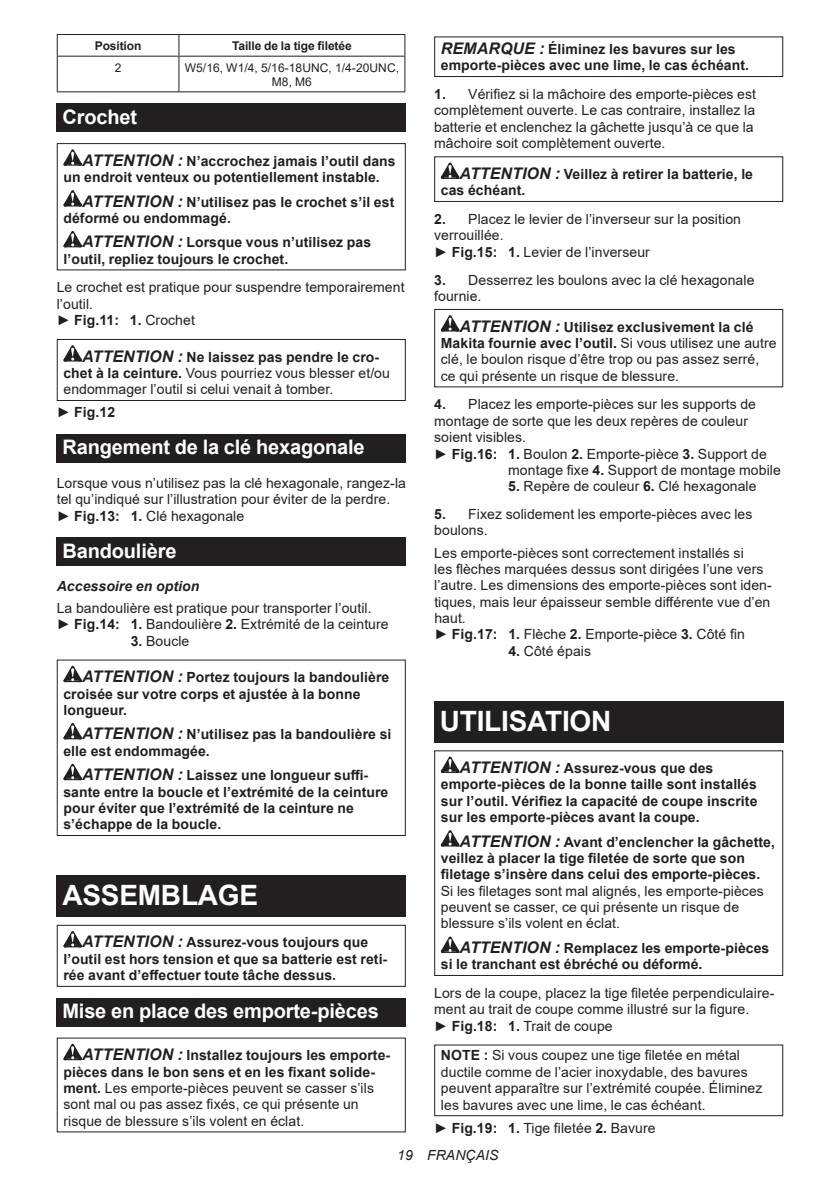
<style>
.page{position:relative;width:840px;height:1191px;background:#fff}
.page>*{position:absolute;margin:0;border:0;box-sizing:border-box;transform-origin:0 0}
.t1{font:700 28px "Arial";letter-spacing:-.01em;color:#fff}
.t2{font:700 20px "Arial";letter-spacing:-.01em;color:#fff}
.t3{font:14px/16.4px "Arial";letter-spacing:.005em;color:#231f20}
.t4{font:700 14px/16.4px "Arial";letter-spacing:.005em;color:#231f20}
.t5{font:italic 700 14px "Arial";letter-spacing:.005em;color:#231f20}
.t6{font:italic 14px "Arial";letter-spacing:.005em;color:#231f20}
.t7{font:12px/14px "Arial";letter-spacing:.005em;color:#231f20;text-align:center}
.t8{font:700 12px "Arial";letter-spacing:-.01em;color:#231f20}
.s1{font-style:italic;font-size:16px}
.s2{font-weight:700}
.s3{font-weight:700;font-style:italic;font-size:16px}
.s4{font-weight:400}
</style>
<div class="page">
<hr style="left:57px;top:34px;width:122px;height:1px;background:#231f20">
<svg style="left:57px;top:35px;width:1px;height:21px"></svg>
<hr style="left:179px;top:34px;width:226px;height:1px;background:#231f20">
<svg style="left:178px;top:35px;width:1px;height:21px"></svg>
<svg style="left:404px;top:35px;width:1px;height:21px"></svg>
<hr style="left:57px;top:56px;width:122px;height:1px;background:#231f20">
<hr style="left:57px;top:57px;width:1px;height:34px;background:#231f20">
<hr style="left:179px;top:56px;width:226px;height:1px;background:#231f20">
<hr style="left:178px;top:57px;width:1px;height:34px;background:#231f20">
<hr style="left:404px;top:57px;width:1px;height:34px;background:#231f20">
<hr style="left:57px;top:91px;width:122px;height:1px;background:#231f20">
<hr style="left:179px;top:91px;width:226px;height:1px;background:#231f20">
<div style="left:57px;top:104px;width:348px;height:28px;background:#231f20"></div>
<svg style="left:63px;top:149px;width:19px;height:17px"></svg>
<svg style="left:63px;top:190px;width:19px;height:16px"></svg>
<svg style="left:63px;top:231px;width:19px;height:16px"></svg>
<div style="left:57px;top:143px;width:348px;height:127px;border:1px solid #231f20"></div>
<svg style="left:63px;top:345px;width:19px;height:16px"></svg>
<div style="left:57px;top:339px;width:348px;height:62px;border:1px solid #231f20"></div>
<div style="left:57px;top:434px;width:348px;height:29px;background:#231f20"></div>
<div style="left:57px;top:537px;width:348px;height:29px;background:#231f20"></div>
<svg style="left:63px;top:666px;width:19px;height:16px"></svg>
<svg style="left:63px;top:723px;width:19px;height:16px"></svg>
<svg style="left:63px;top:764px;width:19px;height:16px"></svg>
<div style="left:57px;top:659px;width:348px;height:177px;border:1px solid #231f20"></div>
<div style="left:57px;top:875px;width:348px;height:41px;background:#231f20"></div>
<svg style="left:63px;top:931px;width:19px;height:16px"></svg>
<div style="left:57px;top:924px;width:348px;height:62px;border:1px solid #231f20"></div>
<div style="left:57px;top:998px;width:348px;height:28px;background:#231f20"></div>
<svg style="left:63px;top:1043px;width:19px;height:17px"></svg>
<div style="left:434px;top:36px;width:348px;height:41px;border:1px solid #231f20"></div>
<svg style="left:440px;top:162px;width:19px;height:17px"></svg>
<div style="left:434px;top:156px;width:348px;height:46px;border:1px solid #231f20"></div>
<svg style="left:440px;top:315px;width:19px;height:16px"></svg>
<div style="left:434px;top:309px;width:348px;height:78px;border:1px solid #231f20"></div>
<div style="left:434px;top:701px;width:348px;height:41px;background:#231f20"></div>
<svg style="left:440px;top:756px;width:19px;height:17px"></svg>
<svg style="left:440px;top:830px;width:19px;height:16px"></svg>
<svg style="left:440px;top:936px;width:19px;height:17px"></svg>
<div style="left:434px;top:750px;width:348px;height:226px;border:1px solid #231f20"></div>
<div style="left:434px;top:1044px;width:348px;height:72px;border:1px solid #231f20"></div>
<p class="t8" style="left:95px;top:38px;width:48px">Position</p>
<p class="t8" style="left:232px;top:38px;width:121px">Taille de la tige filetée</p>
<p class="t7" style="left:115px;top:61px;width:8px">2</p>
<p class="t7" style="left:185px;top:61px;width:216px">W5/16, W1/4, 5/16-18UNC, 1/4-20UNC,<br>M8, M6</p>
<h2 class="t2" style="left:62px;top:103px;width:76px">Crochet</h2>
<p class="t4" style="left:63px;top:153px;width:333px;text-indent:19px"><span class="s1">ATTENTION :</span> N’accrochez jamais l’outil dans un endroit venteux ou potentiellement instable.</p>
<p class="t4" style="left:63px;top:193px;width:332px;text-indent:19px"><span class="s1">ATTENTION :</span> N’utilisez pas le crochet s’il est déformé ou endommagé.</p>
<p class="t4" style="left:63px;top:234px;width:309px;text-indent:19px"><span class="s1">ATTENTION :</span> Lorsque vous n’utilisez pas l’outil, repliez toujours le crochet.</p>
<p class="t3" style="left:57px;top:279px;width:349px">Le crochet est pratique pour suspendre temporairement l’outil.<br>► <span class="s2">Fig.11: 1.</span> Crochet</p>
<p class="t3" style="left:63px;top:348px;width:328px;text-indent:19px"><span class="s3">ATTENTION :</span> <span class="s2">Ne laissez pas pendre le cro&shy;chet à la ceinture.</span> Vous pourriez vous blesser et/ou endommager l’outil si celui venait à tomber.</p>
<p class="t4" style="left:57px;top:404px;width:60px"><span class="s4">►</span> Fig.12</p>
<h2 class="t2" style="left:62px;top:433px;width:304px">Rangement de la clé hexagonale</h2>
<p class="t3" style="left:57px;top:474px;width:350px">Lorsque vous n’utilisez pas la clé hexagonale, rangez-la tel qu’indiqué sur l’illustration pour éviter de la perdre. ► <span class="s2">Fig.13: 1.</span> Clé hexagonale</p>
<h2 class="t2" style="left:62px;top:536px;width:115px">Bandoulière</h2>
<p class="t5" style="left:57px;top:577px;width:144px">Accessoire en option</p>
<p class="t3" style="left:57px;top:600px;width:333px">La bandoulière est pratique pour transporter l’outil. ► <span class="s2">Fig.14: 1.</span> Bandoulière <span class="s2">2.</span> Extrémité de la ceinture</p>
<p class="t3" style="left:131px;top:632px;width:60px"><span class="s2">3.</span> Boucle</p>
<p class="t4" style="left:63px;top:669px;width:327px;text-indent:19px"><span class="s1">ATTENTION :</span> Portez toujours la bandoulière croisée sur votre corps et ajustée à la bonne longueur.</p>
<p class="t4" style="left:63px;top:726px;width:329px;text-indent:19px"><span class="s1">ATTENTION :</span> N’utilisez pas la bandoulière si elle est endommagée.</p>
<p class="t4" style="left:63px;top:767px;width:326px;text-indent:19px"><span class="s1">ATTENTION :</span> Laissez une longueur suffi&shy;sante entre la boucle et l’extrémité de la ceinture pour éviter que l’extrémité de la ceinture ne s’échappe de la boucle.</p>
<h1 class="t1" style="left:62px;top:876px;width:197px">ASSEMBLAGE</h1>
<p class="t4" style="left:63px;top:934px;width:325px;text-indent:19px"><span class="s1">ATTENTION :</span> Assurez-vous toujours que l’outil est hors tension et que sa batterie est reti&shy;rée avant d’effectuer toute tâche dessus.</p>
<h2 class="t2" style="left:62px;top:997px;width:318px">Mise en place des emporte-pièces</h2>
<p class="t3" style="left:63px;top:1047px;width:328px;text-indent:19px"><span class="s3">ATTENTION :</span> <span class="s2">Installez toujours les emporte&shy;pièces dans le bon sens et en les fixant solide&shy;ment.</span> Les emporte-pièces peuvent se casser s’ils sont mal ou pas assez fixés, ce qui présente un risque de blessure s’ils volent en éclat.</p>
<p class="t4" style="left:440px;top:41px;width:309px"><span class="s1">REMARQUE :</span> Éliminez les bavures sur les emporte-pièces avec une lime, le cas échéant.</p>
<p class="t3" style="left:434px;top:86px;width:323px"><span class="s2">1.</span> Vérifiez si la mâchoire des emporte-pièces est complètement ouverte. Le cas contraire, installez la batterie et enclenchez la gâchette jusqu’à ce que la mâchoire soit complètement ouverte.</p>
<p class="t4" style="left:440px;top:166px;width:313px;text-indent:19px"><span class="s1">ATTENTION :</span> Veillez à retirer la batterie, le cas échéant.</p>
<p class="t3" style="left:434px;top:211px;width:308px"><span class="s2">2.</span> Placez le levier de l’inverseur sur la position verrouillée.<br>► <span class="s2">Fig.15: 1.</span> Levier de l’inverseur</p>
<p class="t3" style="left:434px;top:271px;width:321px"><span class="s2">3.</span> Desserrez les boulons avec la clé hexagonale fournie.</p>
<p class="t3" style="left:440px;top:318px;width:337px;text-indent:19px"><span class="s3">ATTENTION :</span> <span class="s2">Utilisez exclusivement la clé Makita fournie avec l’outil.</span> Si vous utilisez une autre clé, le boulon risque d’être trop ou pas assez serré, ce qui présente un risque de blessure.</p>
<p class="t3" style="left:434px;top:396px;width:323px"><span class="s2">4.</span> Placez les emporte-pièces sur les supports de</p>
<p class="t3" style="left:434px;top:412px;width:315px">montage de sorte que les deux repères de couleur</p>
<p class="t3" style="left:434px;top:429px;width:93px">soient visibles.</p>
<p class="t3" style="left:434px;top:445px;width:334px">► <span class="s2">Fig.16: 1.</span> Boulon <span class="s2">2.</span> Emporte-pièce <span class="s2">3.</span> Support de</p>
<p class="t3" style="left:508px;top:462px;width:274px">montage fixe <span class="s2">4.</span> Support de montage mobile</p>
<p class="t3" style="left:508px;top:478px;width:250px"><span class="s2">5.</span> Repère de couleur <span class="s2">6.</span> Clé hexagonale</p>
<p class="t3" style="left:434px;top:506px;width:319px"><span class="s2">5.</span> Fixez solidement les emporte-pièces avec les boulons.</p>
<p class="t3" style="left:434px;top:544px;width:339px">Les emporte-pièces sont correctement installés si<br>les flèches marquées dessus sont dirigées l’une vers l’autre. Les dimensions des emporte-pièces sont iden&shy;tiques, mais leur épaisseur semble différente vue d’en haut.<br>► <span class="s2">Fig.17: 1.</span> Flèche <span class="s2">2.</span> Emporte-pièce <span class="s2">3.</span> Côté fin</p>
<p class="t3" style="left:508px;top:642px;width:84px"><span class="s2">4.</span> Côté épais</p>
<h1 class="t1" style="left:439px;top:701px;width:173px">UTILISATION</h1>
<p class="t4" style="left:440px;top:760px;width:318px;text-indent:19px"><span class="s1">ATTENTION :</span> Assurez-vous que des emporte-pièces de la bonne taille sont installés sur l’outil. Vérifiez la capacité de coupe inscrite sur les emporte-pièces avant la coupe.</p>
<p class="t4" style="left:440px;top:833px;width:335px;text-indent:19px"><span class="s1">ATTENTION :</span> Avant d’enclencher la gâchette, veillez à placer la tige filetée de sorte que son filetage s’insère dans celui des emporte-pièces.</p>
<p class="t3" style="left:440px;top:882px;width:324px">Si les filetages sont mal alignés, les emporte-pièces peuvent se casser, ce qui présente un risque de blessure s’ils volent en éclat.</p>
<p class="t4" style="left:440px;top:940px;width:330px;text-indent:19px"><span class="s1">ATTENTION :</span> Remplacez les emporte-pièces si le tranchant est ébréché ou déformé.</p>
<p class="t3" style="left:434px;top:984px;width:341px">Lors de la coupe, placez la tige filetée perpendiculaire&shy;ment au trait de coupe comme illustré sur la figure.<br>► <span class="s2">Fig.18: 1.</span> Trait de coupe</p>
<p class="t3" style="left:440px;top:1047px;width:323px"><span class="s2">NOTE :</span> Si vous coupez une tige filetée en métal ductile comme de l’acier inoxydable, des bavures peuvent apparaître sur l’extrémité coupée. Éliminez les bavures avec une lime, le cas échéant.</p>
<p class="t3" style="left:434px;top:1119px;width:223px">► <span class="s2">Fig.19: 1.</span> Tige filetée <span class="s2">2.</span> Bavure</p>
<p class="t6" style="left:397px;top:1146px;width:103px">19 FRANÇAIS</p>
</div>
